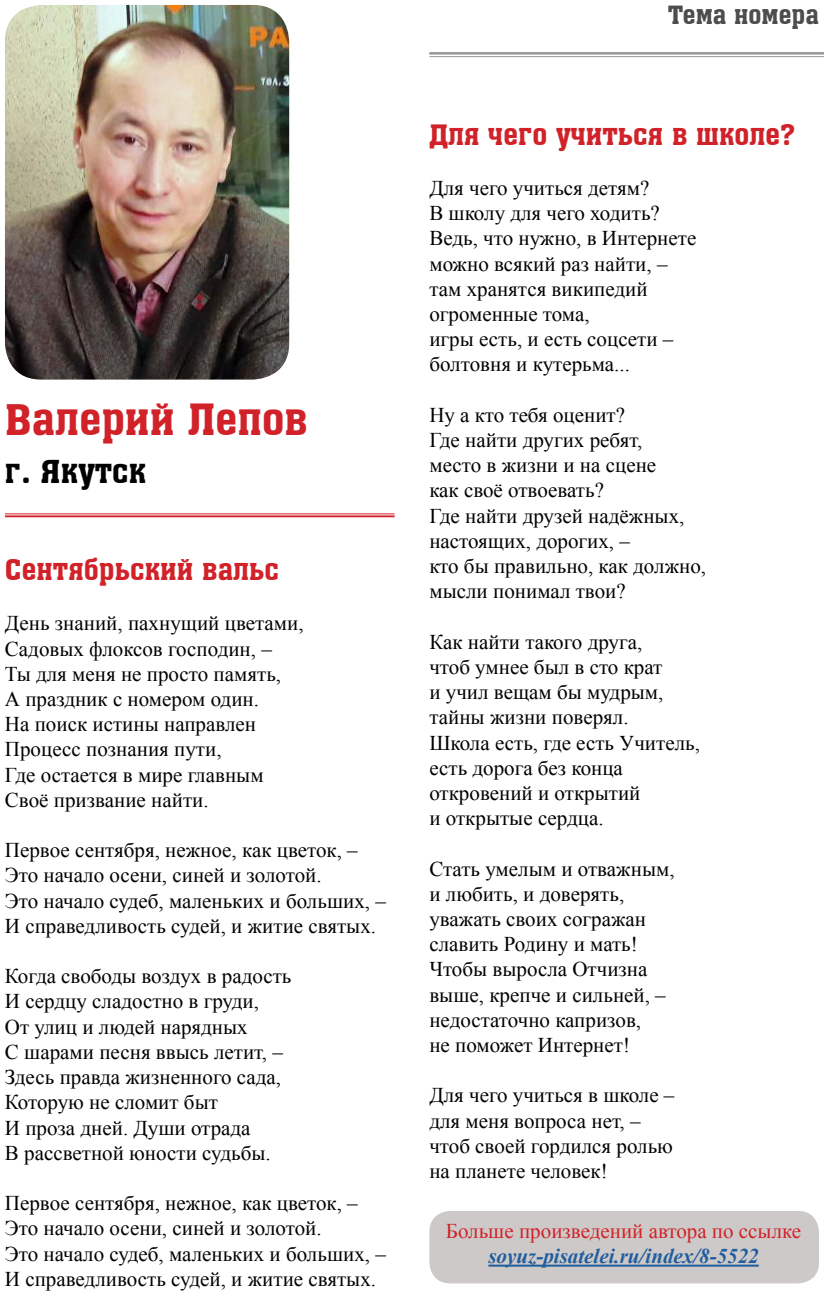
<style>
.page{position:relative;width:824px;height:1300px;background:#fff}
.page>*{position:absolute;margin:0;border:0;box-sizing:border-box;transform-origin:0 0}
.t1{font:42px "a Assuan";color:#d12229}
.t2{font:31.5px "a Assuan";color:#000}
.t3{font:28px "a Assuan";color:#d12229}
.t4{font:24.5px "a Assuan";color:#4c4d4f}
.t5{font:21px/25.2px "Times New Roman";color:#000}
.t6{font:21px "Times New Roman";color:#d12229}
.t7{font:italic 700 21px "Times New Roman";color:#205d9e}
</style>
<div class="page">
<hr style="left:429px;top:52px;width:394px;height:3px;background:#939597">
<hr style="left:429px;top:56px;width:394px;height:1px;background:#939597">
<img style="left:5px;top:5px;width:284px;height:374px">
<hr style="left:5px;top:513px;width:389px;height:1px;background:#d12229">
<hr style="left:5px;top:515px;width:389px;height:2px;background:#d12229">
<div style="left:429px;top:1211px;width:390px;height:72px;background:#cdc9c8;border-radius:21px"></div>
<hr style="left:488px;top:1264px;width:270px;height:2px;background:#205d9e">
<h1 class="t1" style="left:5px;top:397px;width:304px">Валерий Лепов</h1>
<h2 class="t2" style="left:5px;top:454px;width:143px">г. Якутск</h2>
<h3 class="t3" style="left:5px;top:555px;width:276px">Сентябрьский вальс</h3>
<p class="t5" style="left:5px;top:610px;width:300px">День знаний, пахнущий цветами,<br>Садовых флоксов господин, –<br>Ты для меня не просто память,<br>А праздник с номером один.<br>На поиск истины направлен<br>Процесс познания пути,<br>Где остается в мире главным<br>Своё призвание найти.</p>
<p class="t5" style="left:5px;top:837px;width:382px">Первое сентября, нежное, как цветок, – Это начало осени, синей и золотой.<br>Это начало судеб, маленьких и больших, – И справедливость судей, и житие святых.</p>
<p class="t5" style="left:5px;top:963px;width:288px">Когда свободы воздух в радость<br>И сердцу сладостно в груди,<br>От улиц и людей нарядных<br>С шарами песня ввысь летит, –<br>Здесь правда жизненного сада,<br>Которую не сломит быт<br>И проза дней. Души отрада<br>В рассветной юности судьбы.</p>
<p class="t5" style="left:5px;top:1190px;width:382px">Первое сентября, нежное, как цветок, – Это начало осени, синей и золотой.<br>Это начало судеб, маленьких и больших, – И справедливость судей, и житие святых.</p>
<p class="t4" style="left:667px;top:2px;width:153px">Тема номера</p>
<h3 class="t3" style="left:429px;top:119px;width:367px">Для чего учиться в школе?</h3>
<p class="t5" style="left:429px;top:175px;width:268px">Для чего учиться детям?<br>В школу для чего ходить?<br>Ведь, что нужно, в Интернете можно всякий раз найти, – там хранятся википедий огроменные тома,<br>игры есть, и есть соцсети – болтовня и кутерьма...</p>
<p class="t5" style="left:429px;top:402px;width:278px">Ну а кто тебя оценит?<br>Где найти других ребят,<br>место в жизни и на сцене<br>как своё отвоевать?<br>Где найти друзей надёжных, настоящих, дорогих, –<br>кто бы правильно, как должно, мысли понимал твои?</p>
<p class="t5" style="left:429px;top:629px;width:272px">Как найти такого друга,<br>чтоб умнее был в сто крат<br>и учил вещам бы мудрым, тайны жизни поверял.<br>Школа есть, где есть Учитель, есть дорога без конца откровений и открытий<br>и открытые сердца.</p>
<p class="t5" style="left:429px;top:855px;width:247px">Стать умелым и отважным, и любить, и доверять, уважать своих согражан славить Родину и мать!<br>Чтобы выросла Отчизна выше, крепче и сильней, – недостаточно капризов,<br>не поможет Интернет!</p>
<p class="t5" style="left:429px;top:1082px;width:246px">Для чего учиться в школе – для меня вопроса нет, – чтоб своей гордился ролью на планете человек!</p>
<p class="t6" style="left:446px;top:1217px;width:357px">Больше произведений автора по ссылке</p>
<p class="t7" style="left:488px;top:1249px;width:272px">soyuz-pisatelei.ru/index/8-5522</p>
</div>
